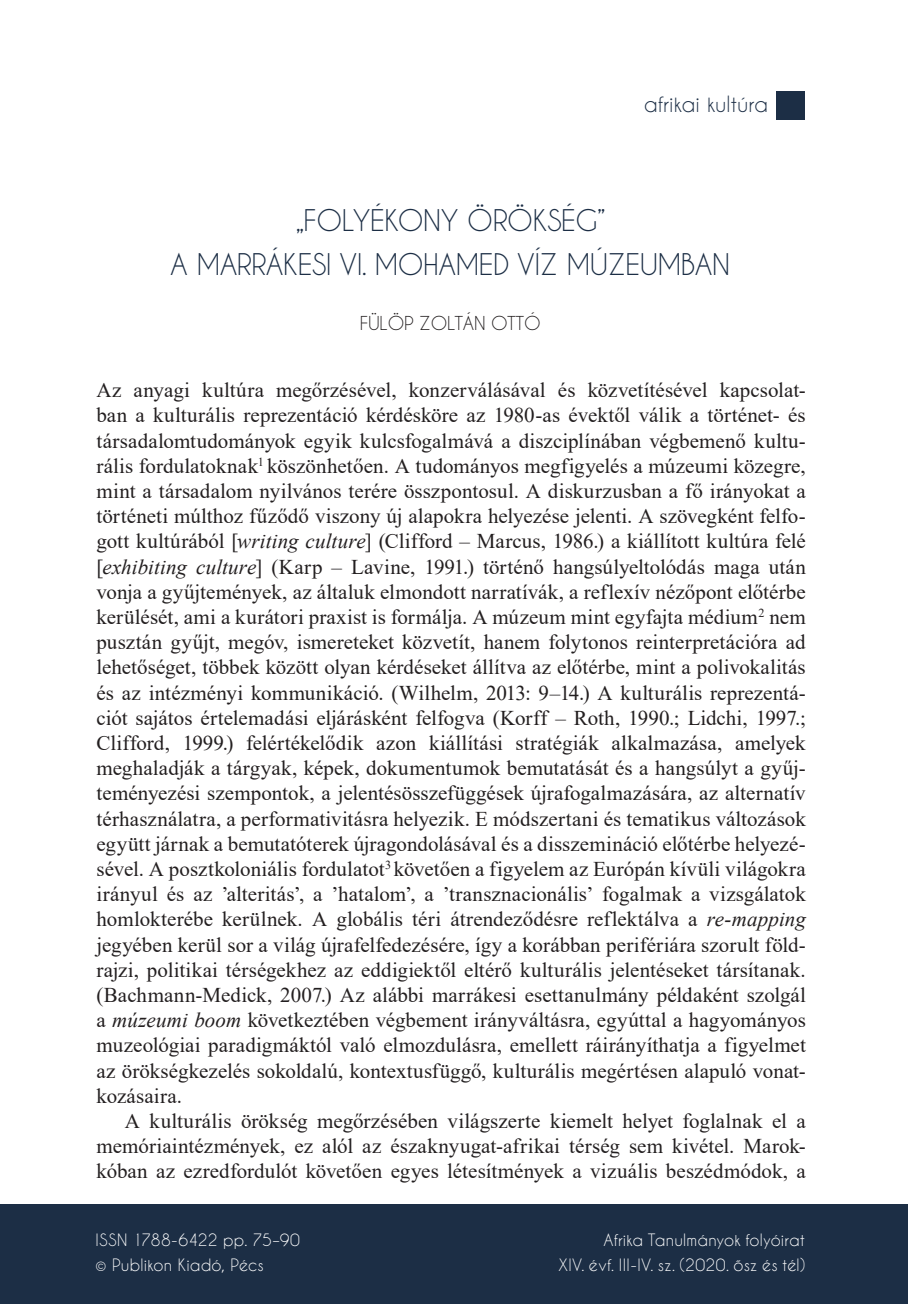
<style>
.page{position:relative;width:908px;height:1304px;background:#fff}
.page>*{position:absolute;margin:0;border:0;box-sizing:border-box;transform-origin:0 0}
._1_cím{font:28px/44px "Caviar Dreams";letter-spacing:-.015em;color:#1c2e45;text-align:center}
._3_elso_bekezdes{font:21px/25.2px "Times New Roman";letter-spacing:.005em;color:#231f20;text-align:justify}
._4_kenyer{font:21px/25.2px "Times New Roman";letter-spacing:.005em;color:#231f20;text-align:justify}
.alcim_1{font:21px "Caviar Dreams";color:#1c2e45}
._2_szerzo{font:18px "Caviar Dreams";letter-spacing:-.015em;color:#231f20}
._3_adatok{font:16px "Caviar Dreams";letter-spacing:.015em;color:#fff}
.s1{font-style:italic}
</style>
<div class="page">
<div style="left:0;top:1205px;width:907px;height:99px;background:#1c2e45"></div>
<div style="left:776px;top:91px;width:28px;height:28px;background:#1c2e45"></div>
<p class="alcim_1" style="left:643px;top:91px;width:126px">afrikai kultúra</p>
<p class="_1_cím" style="left:170px;top:198px;width:561px">„FOLYÉKONY ÖRÖKSÉG”<br>A MARRÁKESI VI. MOHAMED VÍZ MÚZEUMBAN</p>
<p class="_2_szerzo" style="left:359px;top:312px;width:182px">FÜLÖP ZOLTÁN OTTÓ</p>
<p class="_3_elso_bekezdes" style="left:96px;top:377px;width:710px">Az anyagi kultúra megőrzésével, konzerválásával és közvetítésével kapcsolat&shy;ban a kulturális reprezentáció kérdésköre az 1980-as évektől válik a történet- és társadalomtudományok egyik kulcsfogalmává a diszciplínában végbemenő kultu&shy;rális fordulatoknak<sup>1</sup> köszönhetően. A tudományos megfigyelés a múzeumi közegre, mint a társadalom nyilvános terére összpontosul. A diskurzusban a fő irányokat a történeti múlthoz fűződő viszony új alapokra helyezése jelenti. A szövegként felfo&shy;gott kultúrából [<span class="s1">writing culture</span>] (Clifford – Marcus, 1986.) a kiállított kultúra felé [<span class="s1">exhibiting culture</span>] (Karp – Lavine, 1991.) történő hangsúlyeltolódás maga után vonja a gyűjtemények, az általuk elmondott narratívák, a reflexív nézőpont előtérbe kerülését, ami a kurátori praxist is formálja. A múzeum mint egyfajta médium<sup>2</sup> nem pusztán gyűjt, megóv, ismereteket közvetít, hanem folytonos reinterpretációra ad lehetőséget, többek között olyan kérdéseket állítva az előtérbe, mint a polivokalitás és az intézményi kommunikáció. (Wilhelm, 2013: 9–14.) A kulturális reprezentá&shy;ciót sajátos értelemadási eljárásként felfogva (Korff – Roth, 1990.; Lidchi, 1997.; Clifford, 1999.) felértékelődik azon kiállítási stratégiák alkalmazása, amelyek meghaladják a tárgyak, képek, dokumentumok bemutatását és a hangsúlyt a gyűj&shy;teményezési szempontok, a jelentésösszefüggések újrafogalmazására, az alternatív térhasználatra, a performativitásra helyezik. E módszertani és tematikus változások együtt járnak a bemutatóterek újragondolásával és a disszemináció előtérbe helyezé&shy;sével. A posztkoloniális fordulatot<sup>3</sup> követően a figyelem az Európán kívüli világokra irányul és az ’alteritás’, a ’hatalom’, a ’transznacionális’ fogalmak a vizsgálatok homlokterébe kerülnek. A globális téri átrendeződésre reflektálva a <span class="s1">re-mapping </span>jegyében kerül sor a világ újrafelfedezésére, így a korábban perifériára szorult föld&shy;rajzi, politikai térségekhez az eddigiektől eltérő kulturális jelentéseket társítanak. (Bachmann-Medick, 2007.) Az alábbi marrákesi esettanulmány példaként szolgál a <span class="s1">múzeumi boom</span> következtében végbement irányváltásra, egyúttal a hagyományos muzeológiai paradigmáktól való elmozdulásra, emellett ráirányíthatja a figyelmet az örökségkezelés sokoldalú, kontextusfüggő, kulturális megértésen alapuló vonat&shy;kozásaira.</p>
<p class="_4_kenyer" style="left:96px;top:1108px;width:710px;text-indent:28px">A kulturális örökség megőrzésében világszerte kiemelt helyet foglalnak el a memóriaintézmények, ez alól az északnyugat-afrikai térség sem kivétel. Marok&shy;kóban az ezredfordulót követően egyes létesítmények a vizuális beszédmódok, a</p>
<p class="_3_adatok" style="left:95px;top:1231px;width:206px">ISSN 1788-6422 pp. 75–90</p>
<p class="_3_adatok" style="left:603px;top:1231px;width:203px">Afrika Tanulmányok folyóirat</p>
<p class="_3_adatok" style="left:95px;top:1256px;width:170px">© Publikon Kiadó, Pécs</p>
<p class="_3_adatok" style="left:558px;top:1256px;width:248px">XIV. évf. III-IV. sz. (2020. ősz és tél)</p>
</div>
